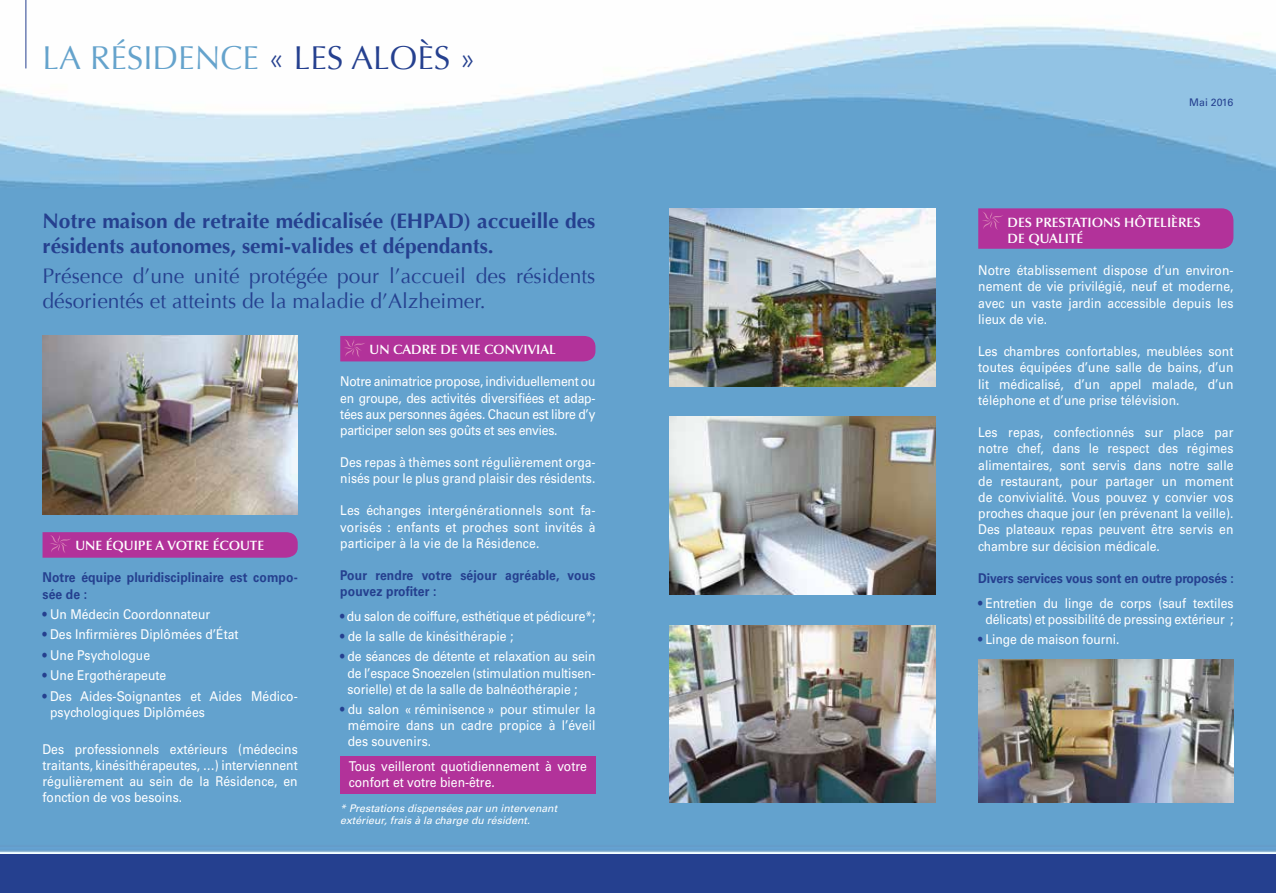
<style>
.page{position:relative;width:1276px;height:893px;background:#fff}
.page>*{position:absolute;margin:0;border:0;box-sizing:border-box;transform-origin:0 0}
.t1{font:33px "Optima";color:#65a3cc}
.t2{font:33px "Optima";color:#25408f}
.t3{font:700 21px/25.5px "Optima";color:#25408f}
.t4{font:21px/25.5px "Optima";color:#25408f}
.t5{font:13.5px/16.2px "Univers";color:#fff;text-align:justify;scale:.9 1}
.t6{font:700 13.5px/16px "Univers";letter-spacing:.01em;color:#25408f;scale:.9 1}
.t7{font:600 13.5px/16.2px "Optima";color:#fff}
.t8{font:700 13.5px "Univers";letter-spacing:-.01em;color:#25408f;scale:.9 1}
.t9{font:italic 10.5px/12.6px "Univers";color:#fff}
.t10{font:10.5px "Univers";color:#25408f}
.s1{color:#25408f}
</style>
<div class="page">
<img style="left:0;top:0;width:1276px;height:855px">
<hr style="left:26px;top:0;width:1px;height:68px;background:#25408f">
<img style="left:670px;top:416px;width:265px;height:179px">
<img style="left:670px;top:625px;width:265px;height:178px">
<img style="left:670px;top:208px;width:265px;height:179px">
<div style="left:0;top:855px;width:1276px;height:38px;background:#25408f"></div>
<div style="left:978px;top:208px;width:255px;height:41px;background:#b2329a"></div>
<div style="left:340px;top:336px;width:255px;height:25px;background:#b2329a"></div>
<svg style="left:43px;top:532px;width:255px;height:26px;background:#b0359b"></svg>
<div style="left:340px;top:756px;width:255px;height:38px;background:#b2329a"></div>
<img style="left:43px;top:336px;width:255px;height:178px">
<img style="left:978px;top:659px;width:255px;height:144px">
<h1 class="t1" style="left:43px;top:38px;width:104px">la résidence</h1>
<h1 class="t2" style="left:268px;top:38px;width:209px">« LES ALOÈS »</h1>
<h2 class="t3" style="left:43px;top:208px;width:554px">Notre maison de retraite médicalisée (EHPAD) accueille des résidents autonomes, semi-valides et dépendants.</h2>
<h2 class="t4" style="left:43px;top:263px;width:554px">Présence d’une unité protégée pour l’accueil des résidents désorientés et atteints de la maladie d’Alzheimer.</h2>
<p class="t7" style="left:75px;top:537px;width:110px">UNE ÉQUIPE A VOTRE</p>
<p class="t7" style="left:213px;top:537px;width:17px">ÉCOUTE</p>
<p class="t6" style="left:43px;top:570px;width:285px">Notre équipe pluridisciplinaire est compo&shy;sée de :</p>
<p class="t5" style="left:43px;top:606px;width:188px"><span class="s1">•</span> Un Médecin Coordonnateur</p>
<p class="t5" style="left:43px;top:627px;width:219px"><span class="s1">•</span> Des Infirmières Diplômées d’État</p>
<p class="t5" style="left:43px;top:647px;width:121px"><span class="s1">•</span> Une Psychologue</p>
<p class="t5" style="left:43px;top:668px;width:139px"><span class="s1">•</span> Une Ergothérapeute</p>
<p class="t5" style="left:50px;top:688px;width:276px;text-indent:-8px"><span class="s1">•</span> Des Aides-Soignantes et Aides Médico&shy;psychologiques Diplômées</p>
<p class="t5" style="left:43px;top:741px;width:285px">Des professionnels extérieurs (médecins traitants, kinésithérapeutes, …) interviennent régulièrement au sein de la Résidence, en fonction de vos besoins.</p>
<p class="t7" style="left:370px;top:342px;width:34px">UN CADRE</p>
<p class="t7" style="left:440px;top:342px;width:55px">DE VIE CON</p>
<p class="t7" style="left:515px;top:342px;width:29px">VIVIAL</p>
<p class="t5" style="left:340px;top:374px;width:285px">Notre animatrice propose, individuellement ou en groupe, des activités diversifiées et adap&shy;tées aux personnes âgées. Chacun est libre d’y participer selon ses goûts et ses envies.</p>
<p class="t5" style="left:340px;top:454px;width:285px">Des repas à thèmes sont régulièrement orga&shy;nisés pour le plus grand plaisir des résidents.</p>
<p class="t5" style="left:340px;top:503px;width:285px">Les échanges intergénérationnels sont fa&shy;vorisés : enfants et proches sont invités à participer à la vie de la Résidence.</p>
<p class="t6" style="left:340px;top:567px;width:285px">Pour rendre votre séjour agréable, vous pouvez profiter :</p>
<p class="t5" style="left:340px;top:608px;width:285px"><span class="s1">•</span> du salon de coiffure, esthétique et pédicure*;</p>
<p class="t5" style="left:340px;top:628px;width:194px"><span class="s1">•</span> de la salle de kinésithérapie ;</p>
<p class="t5" style="left:348px;top:649px;width:277px;text-indent:-7px"><span class="s1">•</span> de séances de détente et relaxation au sein de l’espace Snoezelen (stimulation multisen&shy;sorielle) et de la salle de balnéothérapie ;</p>
<p class="t5" style="left:348px;top:701px;width:277px;text-indent:-8px"><span class="s1">•</span> du salon « réminisence » pour stimuler la mémoire dans un cadre propice à l’éveil des souvenirs.</p>
<p class="t5" style="left:349px;top:758px;width:266px">Tous veilleront quotidiennement à votre confort et votre bien-être.</p>
<p class="t9" style="left:340px;top:802px;width:218px">* Prestations dispensées par un intervenant extérieur, frais à la charge du résident.</p>
<p class="t10" style="left:1189px;top:96px;width:46px">Mai 2016</p>
<p class="t7" style="left:1007px;top:214px;width:194px">DES PRESTATIONS HÔTELIÈRES<br>DE QUALITÉ</p>
<p class="t5" style="left:978px;top:262px;width:285px">Notre établissement dispose d’un environ&shy;nement de vie privilégié, neuf et moderne, avec un vaste jardin accessible depuis les lieux de vie.</p>
<p class="t5" style="left:978px;top:343px;width:285px">Les chambres confortables, meublées sont toutes équipées d’une salle de bains, d’un lit médicalisé, d’un appel malade, d’un téléphone et d’une prise télévision.</p>
<p class="t5" style="left:978px;top:424px;width:285px">Les repas, confectionnés sur place par notre chef, dans le respect des régimes alimentaires, sont servis dans notre salle de restaurant, pour partager un moment de convivialité. Vous pouvez y convier vos proches chaque jour (en prévenant la veille).<br>Des plateaux repas peuvent être servis en chambre sur décision médicale.</p>
<p class="t8" style="left:978px;top:570px;width:285px">Divers services vous sont en outre proposés :</p>
<p class="t5" style="left:978px;top:595px;width:285px;text-align:center"><span class="s1">•</span> Entretien du linge de corps (sauf textiles délicats) et possibilité de pressing extérieur ;</p>
<p class="t5" style="left:978px;top:632px;width:158px"><span class="s1">•</span> Linge de maison fourni.</p>
</div>
